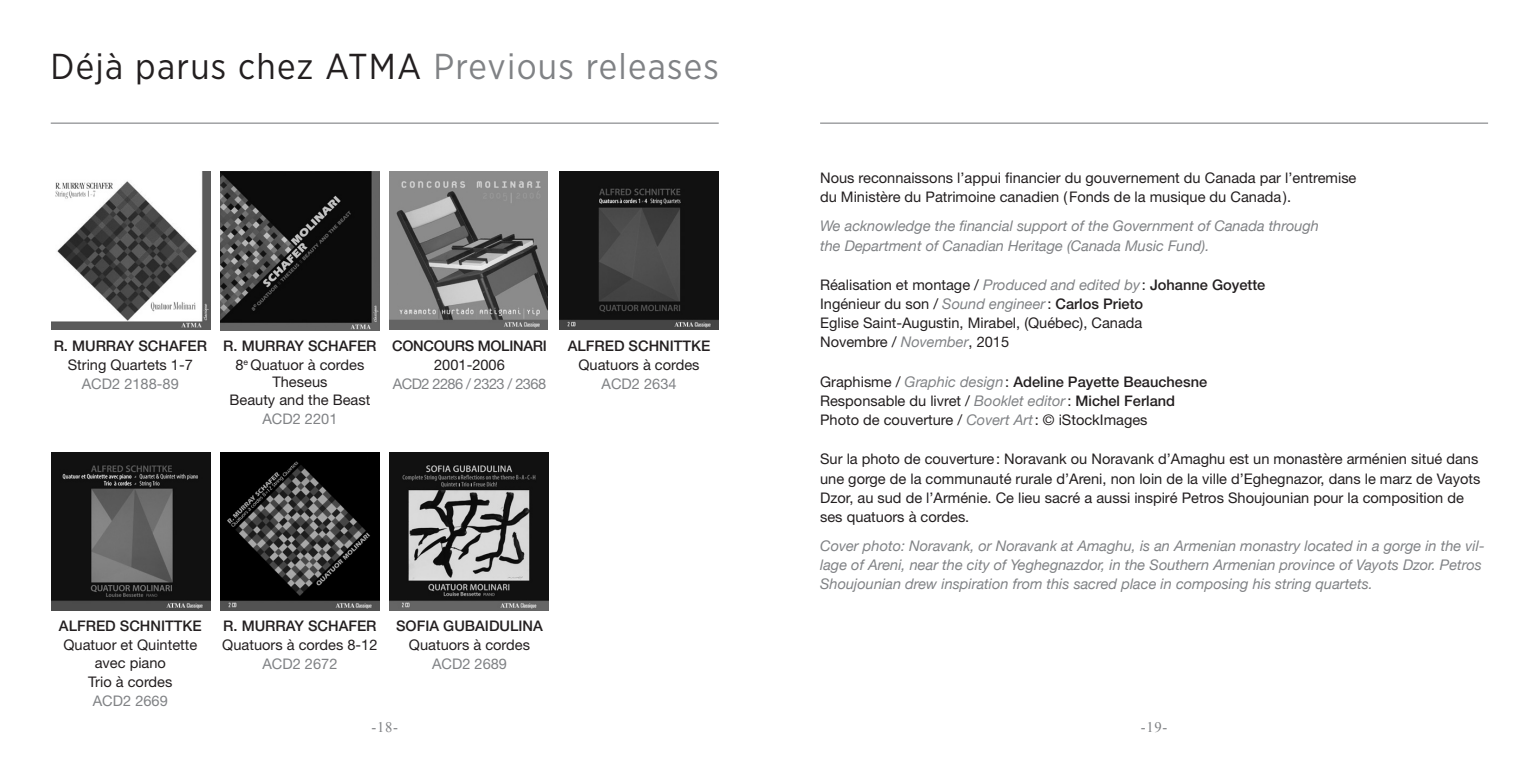
<style>
.page{position:relative;width:1539px;height:766px;background:#fff}
.page>*{position:absolute;margin:0;border:0;box-sizing:border-box;transform-origin:0 0}
.t1{font:36px "Gotham Narrow";letter-spacing:.035em;color:#231f20}
.t2{font:14.62px/19.1px "Helvetica Neue";color:#231f20}
.t3{font:italic 14.62px/19.1px "Helvetica Neue";color:#808285}
.t4{font:500 14.62px "Helvetica Neue";color:#231f20}
.t5{font:14.62px "Helvetica Neue";color:#808285}
.t6{font:14.62px "Helvetica Neue";letter-spacing:-.04em;color:#808285}
.t7{font:500 14.62px "Helvetica Neue";letter-spacing:-.02em;color:#231f20}
.t8{font:14.62px "Times New Roman";color:#808285}
.s1{color:#808285}
.s2{font-style:italic;color:#808285}
.s3{font-weight:500}
.s4{font-weight:400}
.s5{font-weight:400;font-style:italic;color:#808285}
</style>
<div class="page">
<img style="left:51px;top:171px;width:159px;height:158px">
<img style="left:390px;top:171px;width:158px;height:158px">
<img style="left:560px;top:171px;width:159px;height:158px">
<img style="left:221px;top:452px;width:159px;height:158px">
<img style="left:390px;top:452px;width:159px;height:158px">
<img style="left:220px;top:171px;width:160px;height:159px">
<img style="left:51px;top:452px;width:159px;height:158px">
<hr style="left:51px;top:122px;width:668px;height:2px;background:#808285">
<hr style="left:820px;top:122px;width:668px;height:2px;background:#808285">
<p class="t1" style="left:51px;top:44px;width:670px">Déjà parus chez ATMA <span class="s1">Previous releases</span></p>
<p class="t4" style="left:54px;top:336px;width:155px">R. MURRAY SCHAFER</p>
<p class="t2" style="left:68px;top:355px;width:127px">String Quartets 1-7</p>
<p class="t5" style="left:82px;top:375px;width:99px">ACD2 2188-89</p>
<p class="t4" style="left:223px;top:336px;width:155px">R. MURRAY SCHAFER</p>
<p class="t2" style="left:236px;top:355px;width:130px">8<sup>e</sup> Quatuor à cordes</p>
<p class="t2" style="left:230px;top:373px;width:142px;line-height:17.6px;text-align:center">Theseus<br>Beauty and the Beast</p>
<p class="t5" style="left:262px;top:410px;width:77px">ACD2 2201</p>
<p class="t7" style="left:392px;top:336px;width:156px">CONCOURS MOLINARI</p>
<p class="t2" style="left:434px;top:355px;width:72px">2001-2006</p>
<p class="t6" style="left:393px;top:375px;width:155px">ACD2 2286 / 2323 / 2368</p>
<p class="t4" style="left:568px;top:336px;width:144px">ALFRED SCHNITTKE</p>
<p class="t2" style="left:579px;top:355px;width:123px">Quatuors à cordes</p>
<p class="t5" style="left:602px;top:375px;width:77px">ACD2 2634</p>
<p class="t4" style="left:59px;top:616px;width:144px">ALFRED SCHNITTKE</p>
<p class="t2" style="left:63px;top:635px;width:135px;line-height:17.6px;text-align:center">Quatuor et Quintette avec piano</p>
<p class="t2" style="left:88px;top:671px;width:86px">Trio à cordes</p>
<p class="t5" style="left:93px;top:691px;width:77px">ACD2 2669</p>
<p class="t4" style="left:223px;top:616px;width:155px">R. MURRAY SCHAFER</p>
<p class="t2" style="left:222px;top:635px;width:157px">Quatuors à cordes 8-12</p>
<p class="t5" style="left:262px;top:655px;width:77px">ACD2 2672</p>
<p class="t4" style="left:396px;top:616px;width:148px">SOFIA GUBAIDULINA</p>
<p class="t2" style="left:409px;top:635px;width:123px">Quatuors à cordes</p>
<p class="t5" style="left:432px;top:655px;width:77px">ACD2 2689</p>
<p class="t2" style="left:820px;top:168px;width:538px">Nous reconnaissons l’appui financier du gouvernement du Canada par l’entremise du Ministère du Patrimoine canadien (Fonds de la musique du Canada).</p>
<p class="t3" style="left:820px;top:216px;width:500px">We acknowledge the financial support of the Government of Canada through the Department of Canadian Heritage (Canada Music Fund).</p>
<p class="t2" style="left:820px;top:275px;width:447px">Réalisation et montage / <span class="s2">Produced and edited by</span> : <span class="s3">Johanne Goyette</span></p>
<p class="t2" style="left:820px;top:294px;width:325px">Ingénieur du son / <span class="s2">Sound engineer</span>: <span class="s3">Carlos Prieto</span></p>
<p class="t2" style="left:820px;top:313px;width:324px">Eglise Saint-Augustin, Mirabel, (Québec), Canada</p>
<p class="t2" style="left:820px;top:332px;width:191px">Novembre / <span class="s2">November</span>, 2015</p>
<p class="t4" style="left:820px;top:372px;width:389px"><span class="s4">Graphisme /</span> <span class="s5">Graphic design</span><span class="s4">:</span> Adeline Payette Beauchesne</p>
<p class="t2" style="left:820px;top:391px;width:357px">Responsable du livret / <span class="s2">Booklet editor</span>: <span class="s3">Michel Ferland</span></p>
<p class="t2" style="left:820px;top:410px;width:329px">Photo de couverture / <span class="s2">Covert Art</span>: © iStockImages</p>
<p class="t2" style="left:820px;top:449px;width:662px">Sur la photo de couverture: Noravank ou Noravank d’Amaghu est un monastère arménien situé dans une gorge de la communauté rurale d’Areni, non loin de la ville d’Eghegnazor, dans le marz de Vayots Dzor, au sud de l’Arménie. Ce lieu sacré a aussi inspiré Petros Shoujounian pour la composition de ses quatuors à cordes.</p>
<p class="t3" style="left:820px;top:536px;width:666px">Cover photo: Noravank, or Noravank at Amaghu, is an Armenian monastry located in a gorge in the vil&shy;lage of Areni, near the city of Yeghegnazdor, in the Southern Armenian province of Vayots Dzor. Petros<br>Shoujounian drew inspiration from this sacred place in composing his string quartets.</p>
<p class="t8" style="left:371px;top:716px;width:28px">-18-</p>
<p class="t8" style="left:1141px;top:716px;width:28px">-19-</p>
</div>
